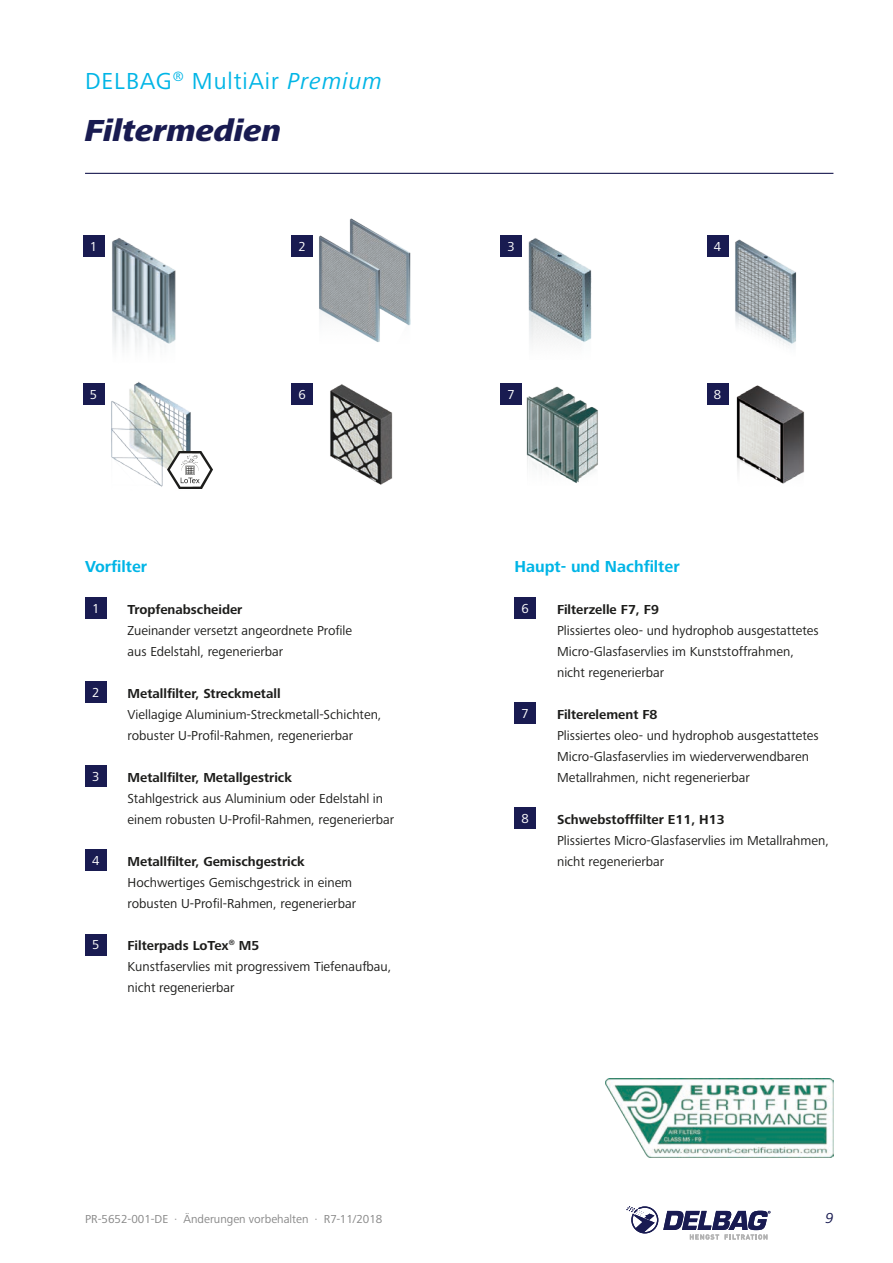
<style>
.page{position:relative;width:893px;height:1263px;background:#fff}
.page>*{position:absolute;margin:0;border:0;box-sizing:border-box;transform-origin:0 0}
.t1{font:italic 800 31.5px "Frutiger Next LTW1 G";color:#191b51}
.t2{font:24px "Frutiger Next LTW1 G";letter-spacing:.04em;color:#00b5e6}
.t3{font:700 16.5px "Frutiger Next LTW1 G";color:#00b5e6}
.t4{font:700 15px "Frutiger LT Com";color:#fff}
.t5{font:italic 15px "Frutiger Next LTW1 G";color:#191b51}
.t6{font:13.5px/21px "Frutiger Next LTW1 G";color:#1d1d1b}
.t7{font:700 13.5px "Frutiger Next LTW1 G";color:#1d1d1b}
.t8{font:13.5px "Frutiger Next LTW1 G";color:#fff}
.t9{font:12px "Frutiger Next LTW1 G";color:#878787}
.s1{font-style:italic}
.s2{font-family:"Frutiger Next LTW1 G";font-weight:400;font-size:13.5px}
.s3{font-weight:700}
</style>
<div class="page">
<svg style="left:626px;top:1206px;width:144px;height:33px"></svg>
<hr style="left:85px;top:173px;width:748px;height:1px;background:#191b51">
<div style="left:292px;top:235px;width:21px;height:22px;background:#191b51"></div>
<div style="left:707px;top:235px;width:21px;height:22px;background:#191b51"></div>
<div style="left:83px;top:235px;width:21px;height:22px;background:#191b51"></div>
<div style="left:292px;top:384px;width:21px;height:21px;background:#191b51"></div>
<div style="left:707px;top:384px;width:21px;height:21px;background:#191b51"></div>
<div style="left:83px;top:384px;width:21px;height:21px;background:#191b51"></div>
<div style="left:500px;top:384px;width:22px;height:21px;background:#191b51"></div>
<div style="left:85px;top:598px;width:21px;height:21px;background:#191b51"></div>
<div style="left:85px;top:682px;width:21px;height:21px;background:#191b51"></div>
<div style="left:85px;top:766px;width:21px;height:21px;background:#191b51"></div>
<div style="left:85px;top:850px;width:21px;height:21px;background:#191b51"></div>
<div style="left:85px;top:934px;width:21px;height:21px;background:#191b51"></div>
<div style="left:514px;top:598px;width:22px;height:21px;background:#191b51"></div>
<div style="left:514px;top:703px;width:22px;height:21px;background:#191b51"></div>
<div style="left:514px;top:808px;width:22px;height:21px;background:#191b51"></div>
<img style="left:605px;top:1078px;width:229px;height:79px">
<img style="left:500px;top:235px;width:92px;height:108px">
<img style="left:728px;top:235px;width:69px;height:111px">
<img style="left:85px;top:383px;width:118px;height:106px">
<img style="left:330px;top:453px;width:63px;height:32px">
<img style="left:88px;top:235px;width:102px;height:188px">
<img style="left:309px;top:218px;width:102px;height:235px">
<img style="left:736px;top:385px;width:69px;height:99px">
<img style="left:521px;top:383px;width:77px;height:100px">
<img style="left:167px;top:451px;width:46px;height:37px">
<h2 class="t2" style="left:85px;top:67px;width:298px">DELBAG<sup>®</sup> MultiAir <span class="s1">Premium</span></h2>
<h1 class="t1" style="left:85px;top:113px;width:198px">Filtermedien</h1>
<p class="t8" style="left:90px;top:239px;width:9px">1</p>
<p class="t4" style="left:298px;top:239px;width:10px">2<span class="s2">2</span></p>
<p class="t8" style="left:507px;top:239px;width:9px">3</p>
<p class="t8" style="left:714px;top:239px;width:9px">4</p>
<p class="t8" style="left:90px;top:387px;width:9px">5</p>
<p class="t8" style="left:299px;top:387px;width:9px">6</p>
<p class="t8" style="left:507px;top:387px;width:9px">7</p>
<p class="t8" style="left:714px;top:387px;width:9px">8</p>
<p class="t3" style="left:85px;top:557px;width:64px">Vorfilter</p>
<p class="t8" style="left:92px;top:601px;width:9px">1</p>
<p class="t7" style="left:128px;top:602px;width:116px">Tropfenabscheider</p>
<p class="t6" style="left:128px;top:620px;width:226px">Zueinander versetzt angeordnete Profile aus Edelstahl, regenerierbar</p>
<p class="t8" style="left:92px;top:685px;width:9px">2</p>
<p class="t7" style="left:128px;top:686px;width:155px">Metallfilter, Streckmetall</p>
<p class="t6" style="left:128px;top:704px;width:256px">Viellagige Aluminium-Streckmetall-Schichten, robuster U-Profil-Rahmen, regenerierbar</p>
<p class="t8" style="left:92px;top:769px;width:9px">3</p>
<p class="t7" style="left:128px;top:770px;width:166px">Metallfilter, Metallgestrick</p>
<p class="t6" style="left:128px;top:788px;width:268px">Stahlgestrick aus Aluminium oder Edelstahl in einem robusten U-Profil-Rahmen, regenerierbar</p>
<p class="t8" style="left:92px;top:853px;width:9px">4</p>
<p class="t7" style="left:128px;top:854px;width:179px">Metallfilter, Gemischgestrick</p>
<p class="t6" style="left:128px;top:872px;width:230px">Hochwertiges Gemischgestrick in einem robusten U-Profil-Rahmen, regenerierbar</p>
<p class="t8" style="left:92px;top:937px;width:9px">5</p>
<p class="t6" style="left:128px;top:935px;width:265px"><span class="s3">Filterpads LoTex</span><sup>®</sup> <span class="s3">M5<br></span>Kunstfaservlies mit progressivem Tiefenaufbau, nicht regenerierbar</p>
<p class="t3" style="left:514px;top:557px;width:167px">Haupt- und Nachfilter</p>
<p class="t8" style="left:521px;top:601px;width:9px">6</p>
<p class="t7" style="left:557px;top:602px;width:103px">Filterzelle F7, F9</p>
<p class="t6" style="left:557px;top:620px;width:263px">Plissiertes oleo- und hydrophob ausgestattetes<br>Micro-Glasfaservlies im Kunststoffrahmen, nicht regenerierbar</p>
<p class="t8" style="left:521px;top:706px;width:9px">7</p>
<p class="t7" style="left:557px;top:707px;width:102px">Filterelement F8</p>
<p class="t6" style="left:557px;top:725px;width:263px">Plissiertes oleo- und hydrophob ausgestattetes<br>Micro-Glasfaservlies im wiederverwendbaren<br>Metallrahmen, nicht regenerierbar</p>
<p class="t8" style="left:521px;top:811px;width:9px">8</p>
<p class="t7" style="left:557px;top:812px;width:169px">Schwebstofffilter E11, H13</p>
<p class="t6" style="left:557px;top:830px;width:273px">Plissiertes Micro-Glasfaservlies im Metallrahmen, nicht regenerierbar</p>
<p class="t9" style="left:85px;top:1212px;width:299px">PR-5652-001-DE · Änderungen vorbehalten · R7-11/2018</p>
<p class="t5" style="left:825px;top:1209px;width:10px">9</p>
</div>
